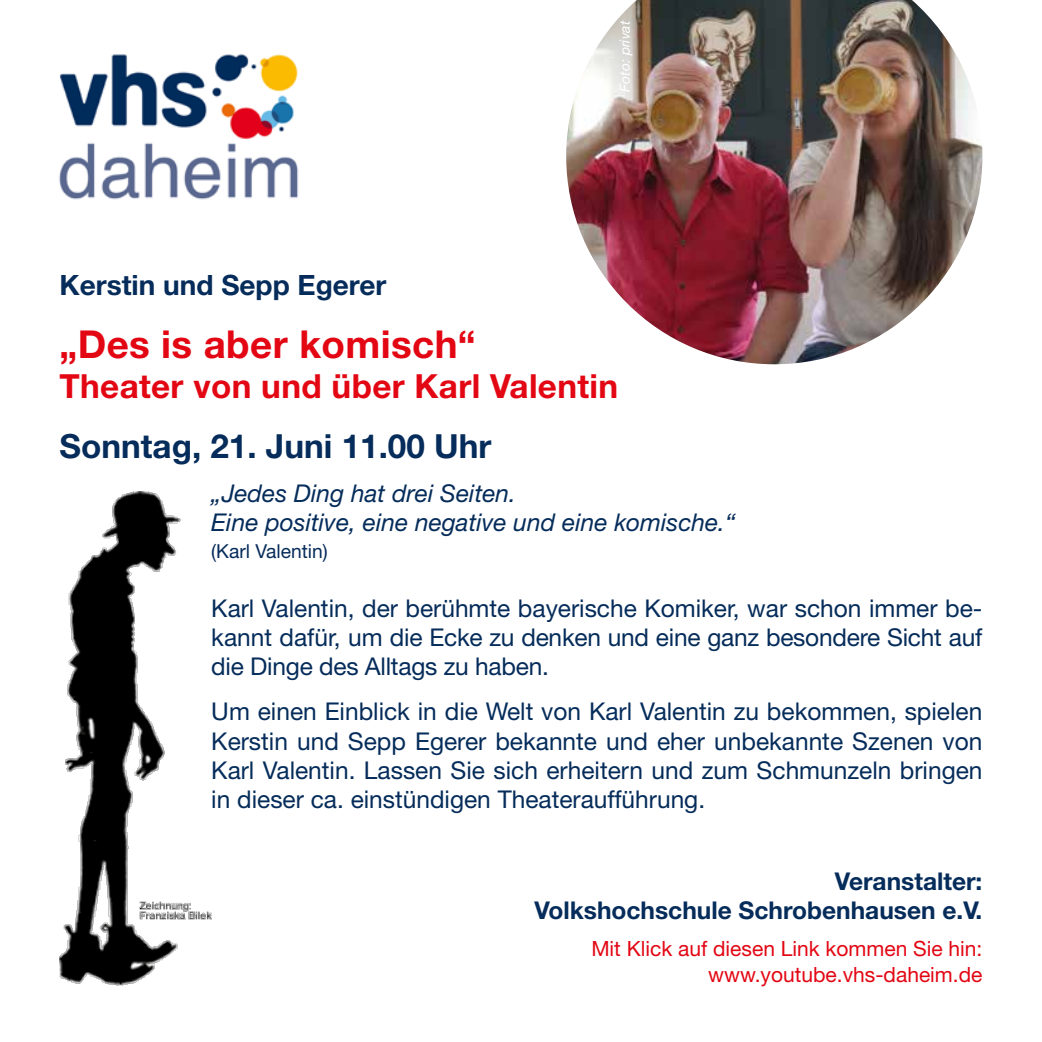
<style>
.page{position:relative;width:1042px;height:1042px;background:#fff}
.page>*{position:absolute;margin:0;border:0;box-sizing:border-box;transform-origin:0 0}
.t1{font:700 38.5px "Helvetica Neue LT";letter-spacing:.01em;color:#e30613}
.t2{font:700 33.25px "Helvetica Neue LT";letter-spacing:.01em;color:#e30613}
.t3{font:700 33.25px "Helvetica Neue LT";color:#052c5a}
.t4{font:700 28px "Helvetica Neue LT";color:#052c5a}
.t5{font:24.5px/29.4px "Helvetica Neue LT";letter-spacing:-.01em;color:#052c5a;text-align:justify}
.t6{font:italic 24.5px/29.4px "Helvetica Neue LT";color:#052c5a}
.t7{font:700 24.5px/29.4px "Helvetica Neue LT";color:#052c5a;text-align:right}
.t8{font:21px/26.2px "Helvetica Neue LT";color:#e30613;text-align:right}
.t9{font:19.25px "Helvetica Neue LT";color:#052c5a}
.t10{font:italic 14px "Helvetica Neue LT";color:#fff}
</style>
<div class="page">
<img style="left:59px;top:54px;width:240px;height:146px">
<img style="left:566px;top:0;width:416px;height:364px">
<img style="left:60px;top:492px;width:151px;height:493px">
<p class="t10" style="left:616px;top:92px;width:72px;rotate:-90deg">Foto: privat</p>
<p class="t4" style="left:60px;top:267px;width:328px">Kerstin und Sepp Egerer</p>
<h1 class="t1" style="left:60px;top:320px;width:418px">„Des is aber komisch“</h1>
<h2 class="t2" style="left:60px;top:365px;width:560px">Theater von und über Karl Valentin</h2>
<h2 class="t3" style="left:60px;top:425px;width:433px">Sonntag, 21. Juni 11.00 Uhr</h2>
<p class="t6" style="left:211px;top:478px;width:526px">„Jedes Ding hat drei Seiten.<br>Eine positive, eine negative und eine komische.“</p>
<p class="t9" style="left:211px;top:539px;width:118px">(Karl Valentin)</p>
<p class="t5" style="left:211px;top:593px;width:772px">Karl Valentin, der berühmte bayerische Komiker, war schon immer be&shy;kannt dafür, um die Ecke zu denken und eine ganz besondere Sicht auf die Dinge des Alltags zu haben.</p>
<p class="t5" style="left:211px;top:696px;width:773px">Um einen Einblick in die Welt von Karl Valentin zu bekommen, spielen Kerstin und Sepp Egerer bekannte und eher unbekannte Szenen von Karl Valentin. Lassen Sie sich erheitern und zum Schmunzeln bringen in dieser ca. einstündigen Theateraufführung.</p>
<p class="t7" style="left:534px;top:865px;width:449px">Veranstalter:<br>Volkshochschule Schrobenhausen e.V.</p>
<p class="t8" style="left:591px;top:935px;width:393px">Mit Klick auf diesen Link kommen Sie hin: www.youtube.vhs-daheim.de</p>
</div>
